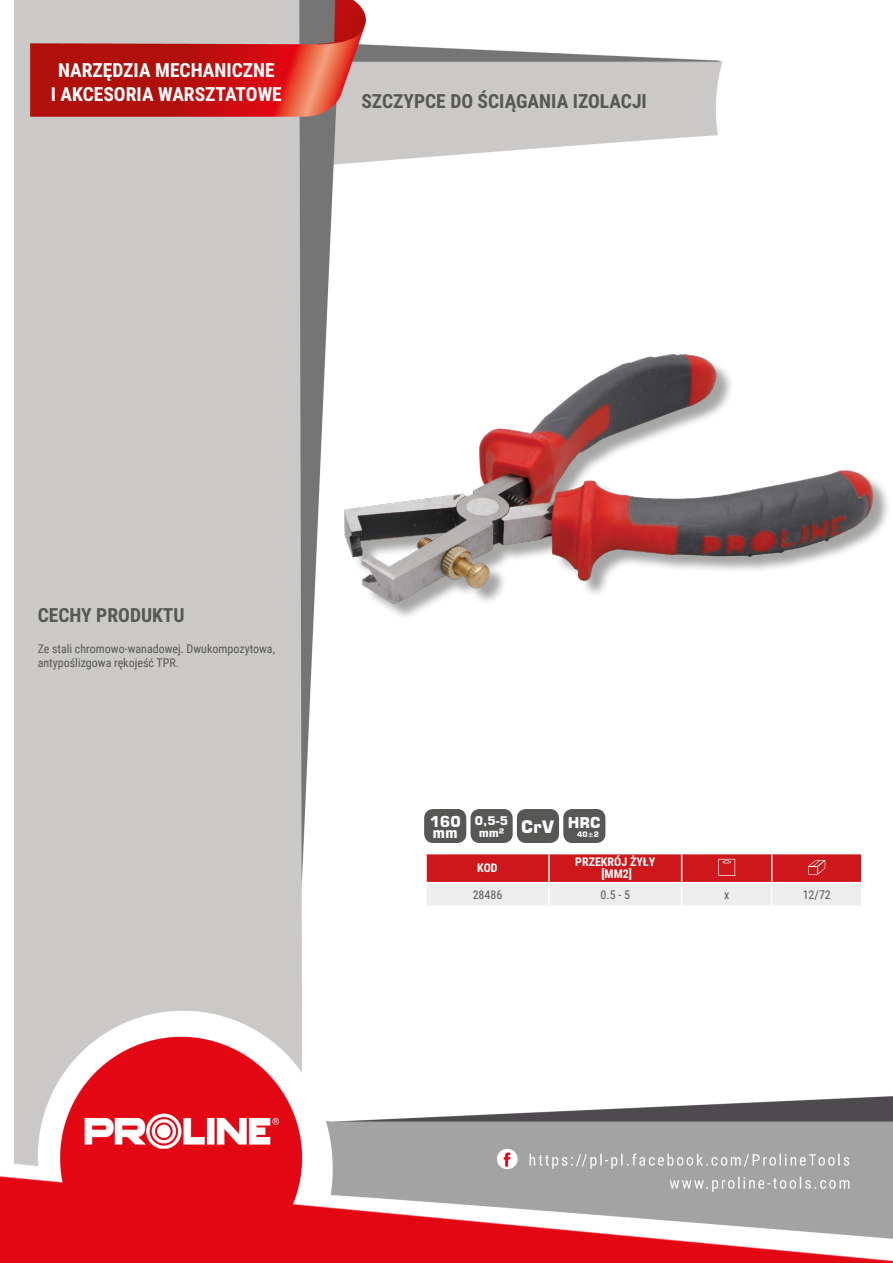
<style>
.page{position:relative;width:893px;height:1263px;background:#fff}
.page>*{position:absolute;margin:0;border:0;box-sizing:border-box;transform-origin:0 0}
.NagĹ_Ăłwek{font:700 19.5px/23.4px "Roboto Condensed";color:#fff;text-align:center}
.Lewo_bez_dzielenia{font:700 19.5px "Roboto Condensed";color:#575756}
.MateriaĹ__CECHY{font:700 19.5px "Roboto Condensed";color:#575756}
.t1{font:700 17.1px "Square 721 BT";color:#fff}
.t2{font:700 14.85px/10.4px "Square 721 BT";color:#fff}
.Opisy{font:12px/14.4px "Roboto Condensed";color:#575756}
.Ĺšrodek_bez_dzieleni{font:700 12px "Roboto Condensed";color:#fff}
.Center{font:12px "Roboto Condensed";color:#575756}
.Ĺšrodek__wymuszenie{font:700 12px "Roboto Condensed";color:#fff}
.Indeks{font:12px "Roboto Condensed";color:#575756}
.Tabelka_nagĹ_Ăłwek{font:700 12px "Roboto Condensed";color:#fff}
.t3{font:700 11.85px/11.9px "Square 721 BT";color:#fff;text-align:center}
.t4{font:700 7.5px "Square 721 BT";color:#fff}
</style>
<div class="page">
<img style="left:0;top:0;width:893px;height:1263px">
<div style="left:347px;top:357px;width:544px;height:264px;background:#1d1d1b;opacity:.4"></div>
<img style="left:345px;top:354px;width:527px;height:249px">
<hr style="left:425px;top:854px;width:2px;height:28px;background:#fff">
<hr style="left:425px;top:883px;width:2px;height:22px;background:#fff">
<hr style="left:772px;top:853px;width:91px;height:1px;background:#fff">
<hr style="left:425px;top:853px;width:124px;height:1px;background:#fff">
<hr style="left:425px;top:882px;width:124px;height:1px;background:#fff">
<hr style="left:772px;top:882px;width:91px;height:1px;background:#fff">
<hr style="left:425px;top:905px;width:124px;height:2px;background:#fff">
<hr style="left:549px;top:905px;width:133px;height:2px;background:#fff">
<hr style="left:682px;top:905px;width:90px;height:2px;background:#fff">
<hr style="left:772px;top:905px;width:91px;height:2px;background:#fff">
<svg style="left:426px;top:853px;width:436px;height:52px;background:#dd7f81"></svg>
<div style="left:425px;top:810px;width:41px;height:32px;background:#575756;border-radius:8px"></div>
<div style="left:424px;top:809px;width:42px;height:34px;border:1px solid #575756;border-radius:8px"></div>
<div style="left:471px;top:810px;width:41px;height:32px;background:#575756;border-radius:8px"></div>
<div style="left:470px;top:809px;width:43px;height:34px;border:1px solid #575756;border-radius:8px"></div>
<div style="left:518px;top:810px;width:40px;height:32px;background:#575756;border-radius:8px"></div>
<div style="left:517px;top:809px;width:42px;height:34px;border:1px solid #575756;border-radius:8px"></div>
<div style="left:564px;top:810px;width:41px;height:32px;background:#575756;border-radius:8px"></div>
<div style="left:563px;top:809px;width:42px;height:34px;border:1px solid #575756;border-radius:8px"></div>
<p class="NagĹ_Ăłwek" style="left:51px;top:58px;width:233px">NARZĘDZIA MECHANICZNE<br>I AKCESORIA WARSZTATOWE</p>
<p class="Lewo_bez_dzielenia" style="left:361px;top:88px;width:287px">SZCZYPCE DO ŚCIĄGANIA IZOLACJI</p>
<p class="MateriaĹ__CECHY" style="left:38px;top:601px;width:148px">CECHY PRODUKTU</p>
<p class="Opisy" style="left:38px;top:641px;width:239px">Ze stali chromowo-wanadowej. Dwukompozytowa, antypoślizgowa rękojeść TPR.</p>
<p class="t2" style="left:430px;top:816px;width:33px">160 mm</p>
<p class="t3" style="left:475px;top:815px;width:35px">0,5-5 mm²</p>
<p class="t1" style="left:521px;top:816px;width:35px">CrV</p>
<p class="t2" style="left:568px;top:818px;width:34px">HRC</p>
<p class="t4" style="left:577px;top:830px;width:23px">40±2</p>
<p class="Tabelka_nagĹ_Ăłwek" style="left:477px;top:860px;width:22px">KOD</p>
<p class="Ĺšrodek_bez_dzieleni" style="left:575px;top:854px;width:82px">PRZEKRÓJ ŻYŁY</p>
<p class="Ĺšrodek__wymuszenie" style="left:601px;top:866px;width:32px">[MM2]</p>
<p class="Indeks" style="left:473px;top:886px;width:31px">28486</p>
<p class="Center" style="left:601px;top:886px;width:31px">0.5 - 5</p>
<p class="Center" style="left:724px;top:886px;width:7px">x</p>
<p class="Center" style="left:803px;top:886px;width:30px">12/72</p>
</div>
